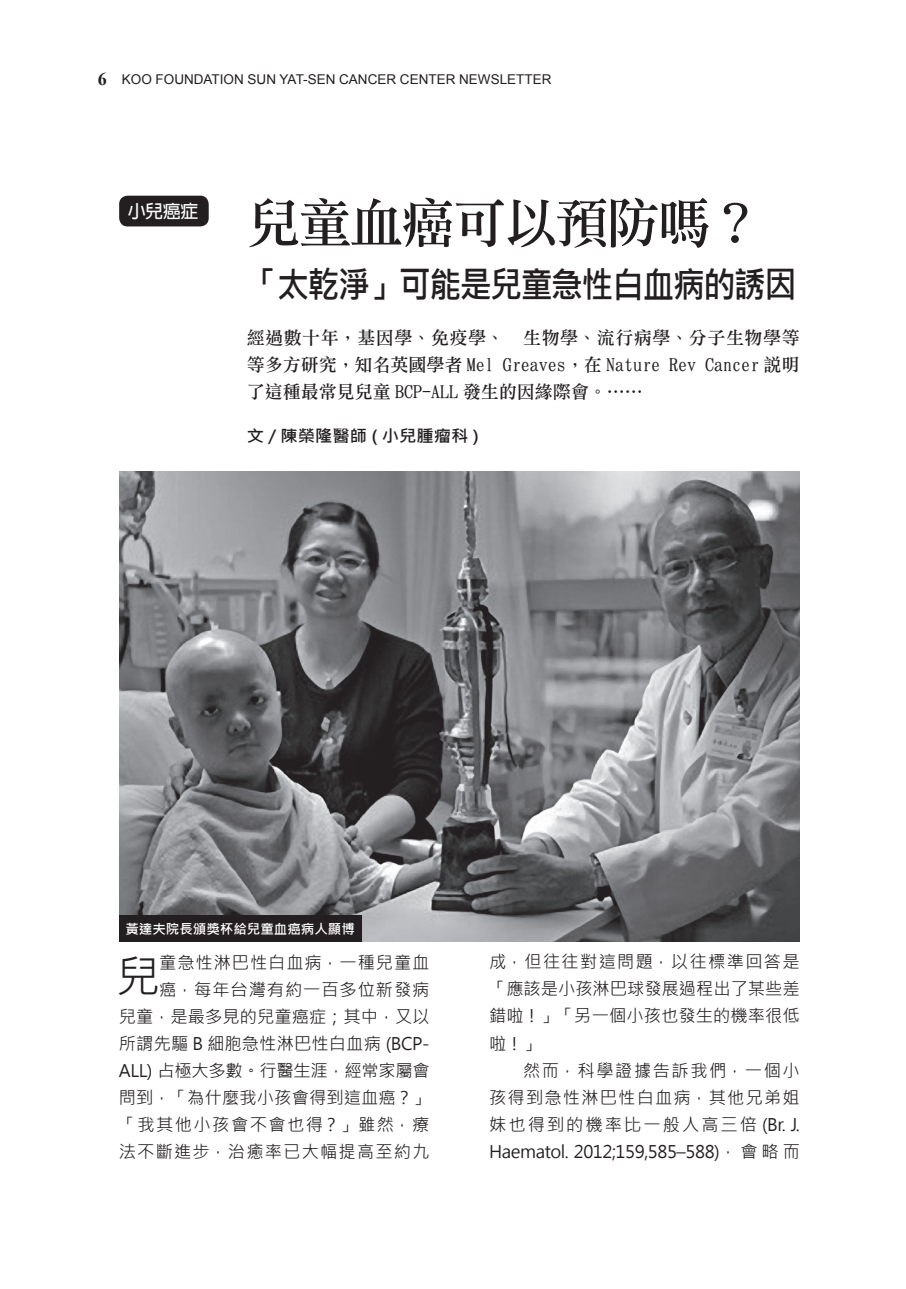
<style>
.page{position:relative;width:906px;height:1289px;background:#fff}
.page>*{position:absolute;margin:0;border:0;box-sizing:border-box;transform-origin:0 0}
.t1{font:54px "DF Li Song W5 WIN BF";letter-spacing:-.05em;color:#231f20}
.t2{font:44.25px "Microsoft Jheng Hei";color:#231f20}
.t3{font:700 36px "Microsoft Jheng Hei";letter-spacing:-.05em;color:#231f20;scale:.89 1}
.t4{font:18px/27px "DF Li Song W5 WIN BF";color:#231f20;text-align:justify}
.t5{font:700 18px "Adobe Fan Heiti Std";color:#fff}
.t6{font:17.25px/27px "Microsoft Jheng Hei";letter-spacing:.01em;color:#231f20;text-align:justify}
.t7{font:700 16.5px "Microsoft Jheng Hei";color:#231f20;scale:1.05 1}
.t8{font:13.5px "Arial";color:#231f20}
.t9{font:700 13.5px "Microsoft Jheng Hei";color:#fff}
.s1{font-family:"Times New Roman";font-weight:700;font-size:18px}
</style>
<div class="page">
<div style="left:119px;top:196px;width:90px;height:30px;background:#231f20;border-radius:9px"></div>
<img style="left:119px;top:471px;width:680px;height:470px">
<div style="left:119px;top:915px;width:242px;height:26px;background:#231f20"></div>
<p class="t8" style="left:98px;top:70px;width:455px"><span class="s1">6</span> KOO FOUNDATION SUN YAT-SEN CANCER CENTER NEWSLETTER</p>
<p class="t5" style="left:128px;top:200px;width:72px">小兒癌症</p>
<h1 class="t1" style="left:247px;top:196px;width:517px">兒童血癌可以預防嗎？</h1>
<h3 class="t3" style="left:247px;top:262px;width:619px">「太乾淨」可能是兒童急性白血病的誘因</h3>
<p class="t4" style="left:247px;top:324px;width:554px">經過數十年，基因學、免疫學、㣲生物學、流行病學、分子生物學等等多方研究，知名英國學者 Mel Greaves，在 Nature Rev Cancer 說明了這種最常見兒童 BCP-ALL 發生的因緣際會。……</p>
<p class="t7" style="left:247px;top:426px;width:222px">文 / 陳榮隆醫師 ( 小兒腫瘤科 )</p>
<p class="t9" style="left:125px;top:920px;width:231px">黃達夫院長頒獎杯給兒童血癌病人顯博</p>
<p class="t6" style="left:119px;top:948px;width:312px;text-align:right">童急性淋巴性白血病，一種兒童血<br>癌，每年台灣有約一百多位新發病<br>兒童，是最多見的兒童癌症；其中，又以所謂先驅 B 細胞急性淋巴性白血病 (BCP-<br>ALL) 占極大多數。行醫生涯，經常家屬會問到，「為什麼我小孩會得到這血癌？」「我其他小孩會不會也得？」雖然，療法不斷進步，治癒率已大幅提高至約九</p>
<p class="t6" style="left:489px;top:948px;width:312px">成，但往往對這問題，以往標準回答是「應該是小孩淋巴球發展過程出了某些差錯啦！」「另一個小孩也發生的機率很低啦！」</p>
<h2 class="t2" style="left:116px;top:948px;width:46px">兒</h2>
<p class="t6" style="left:489px;top:1056px;width:312px;text-indent:34px">然而，科學證據告訴我們，一個小孩得到急性淋巴性白血病，其他兄弟姐妹也得到的機率比一般人高三倍 (Br. J.<br>Haematol. 2012;159,585–588)，會略而</p>
</div>
